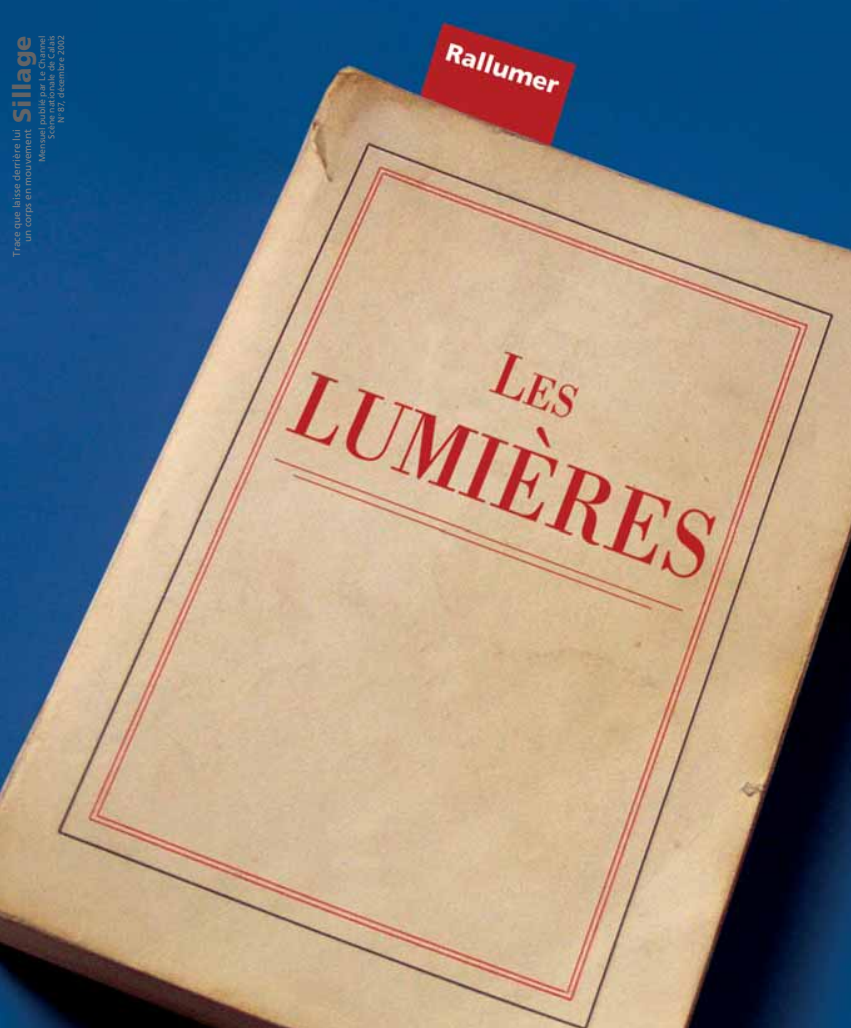
<style>
.page{position:relative;width:851px;height:1028px;background:#fff}
.page>*{position:absolute;margin:0;border:0;box-sizing:border-box;transform-origin:0 0}
.t1{font:900 25px "Frutiger";color:#636466}
.t2{font:10px/10.8px "Frutiger";color:#808285;text-align:right}
.t3{font:8.75px/9.4px "Frutiger";color:#808285;text-align:right}
</style>
<div class="page">
<img style="left:0;top:0;width:851px;height:1028px">
<h1 class="t1" style="left:12px;top:123px;width:89px;rotate:-90deg">Sillage</h1>
<p class="t3" style="left:38px;top:162px;width:128px;rotate:-90deg">Mensuel publié par Le Channel<br>Scène nationale de Calais<br>N<sup>o</sup> 87, décembre 2002</p>
<p class="t2" style="left:12px;top:257px;width:129px;rotate:-90deg">Trace que laisse derrière lui un corps en mouvement</p>
</div>
